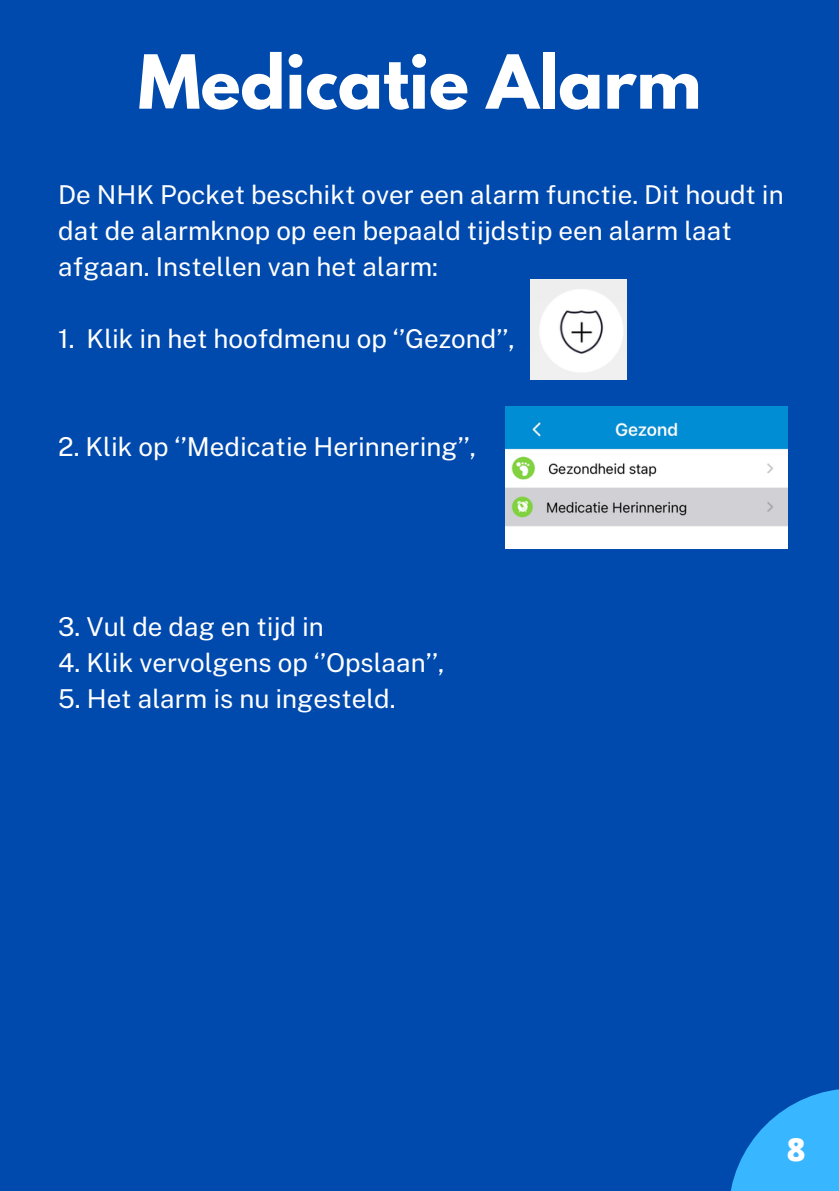
<style>
.page{position:relative;width:839px;height:1191px;background:#fff}
.page>*{position:absolute;margin:0;border:0;box-sizing:border-box;transform-origin:0 0}
.t1{font:700 66px "League Spartan";color:#fff}
.t2{font:800 32px "Open Sans";color:#fff}
.t3{font:26px/36px "Public Sans";color:#fff}
</style>
<div class="page">
<div style="left:0;top:0;width:838px;height:1191px;background:#004aad"></div>
<svg style="left:730px;top:1089px;width:108px;height:102px;fill:#38b6ff"></svg>
<img style="left:530px;top:279px;width:96px;height:101px">
<img style="left:505px;top:406px;width:282px;height:143px">
<h1 class="t1" style="left:138px;top:49px;width:564px">Medicatie Alarm</h1>
<p class="t3" style="left:58px;top:176px;width:727px">De NHK Pocket beschikt over een alarm functie. Dit houdt in dat de alarmknop op een bepaald tijdstip een alarm laat afgaan. Instellen van het alarm:</p>
<p class="t3" style="left:58px;top:320px;width:458px">1. Klik in het hoofdmenu op ‘’Gezond’’,</p>
<p class="t3" style="left:58px;top:428px;width:419px">2. Klik op ‘’Medicatie Herinnering’’,</p>
<p class="t3" style="left:58px;top:608px;width:267px">3. Vul de dag en tijd in</p>
<p class="t3" style="left:58px;top:644px;width:387px">4. Klik vervolgens op ‘’Opslaan’’,</p>
<p class="t3" style="left:58px;top:680px;width:339px">5. Het alarm is nu ingesteld.</p>
<p class="t2" style="left:786px;top:1126px;width:20px">8</p>
</div>
